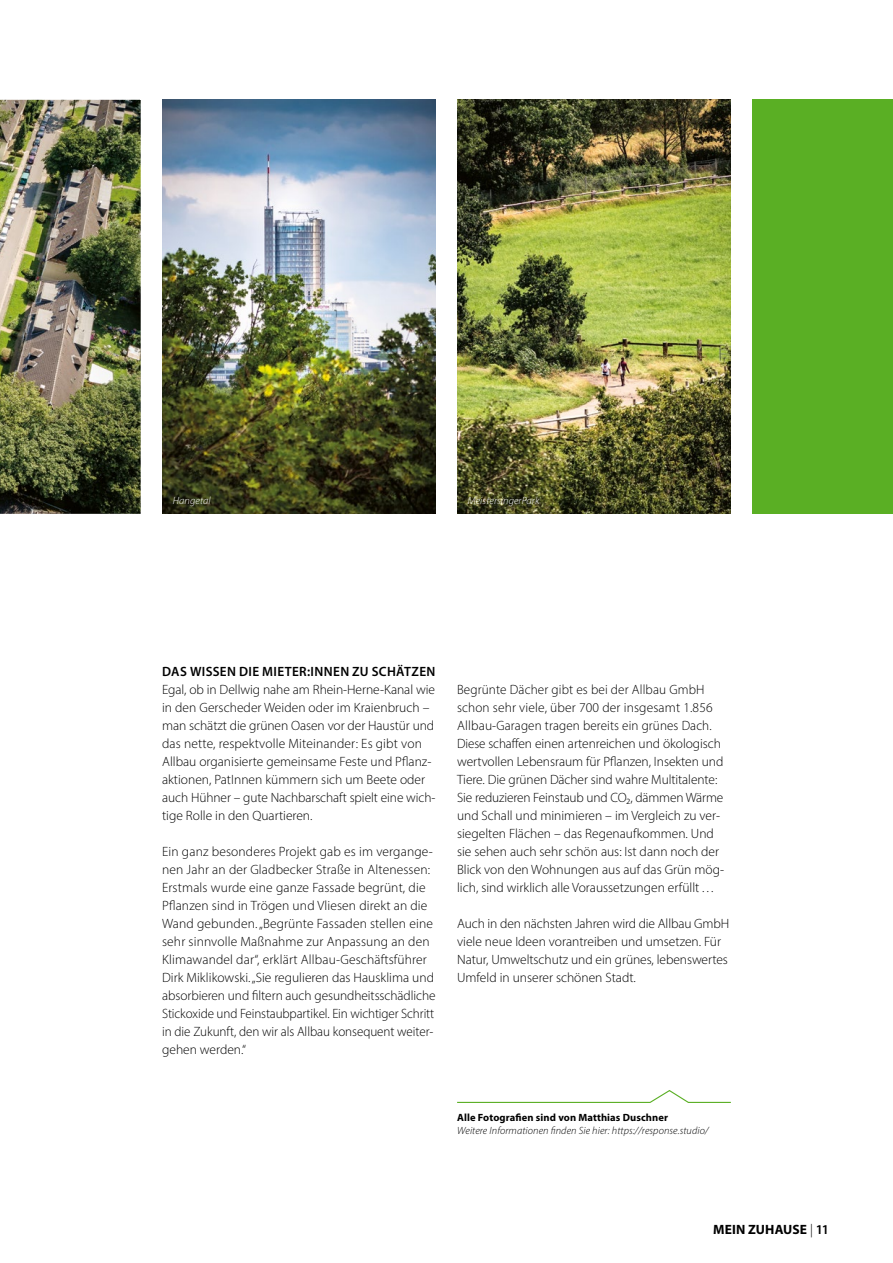
<style>
.page{position:relative;width:893px;height:1263px;background:#fff}
.page>*{position:absolute;margin:0;border:0;box-sizing:border-box;transform-origin:0 0}
.t1{font:300 13.5px/18px "Myriad Pro";color:#000}
.t2{font:600 13.5px "Myriad Pro";letter-spacing:.03em;color:#000}
.t3{font:700 13.5px "Myriad Pro";letter-spacing:.01em;color:#000}
.t4{font:italic 300 10.5px "Myriad Pro";letter-spacing:.01em;color:#000}
.t5{font:700 10.5px "Myriad Pro";letter-spacing:.01em;color:#000}
.t6{font:italic 300 10.5px "Myriad Pro";letter-spacing:.01em;color:#fff}
.s1{font-weight:300}
.s2{font-weight:600}
</style>
<div class="page">
<img style="left:162px;top:100px;width:274px;height:414px">
<img style="left:457px;top:100px;width:274px;height:414px">
<div style="left:752px;top:100px;width:141px;height:414px;background:#5aaf24"></div>
<img style="left:0;top:99px;width:141px;height:415px">
<svg style="left:457px;top:1090px;width:274px;height:13px"></svg>
<p class="t6" style="left:173px;top:494px;width:39px">Hangetal</p>
<p class="t6" style="left:468px;top:494px;width:73px">MeistersingerPark</p>
<p class="t2" style="left:162px;top:663px;width:275px">DAS WISSEN DIE MIETER:INNEN ZU SCHÄTZEN</p>
<p class="t1" style="left:162px;top:680px;width:274px">Egal, ob in Dellwig nahe am Rhein-Herne-Kanal wie in den Gerscheder Weiden oder im Kraienbruch – man schätzt die grünen Oasen vor der Haustür und das nette, respektvolle Miteinander: Es gibt von Allbau organisierte gemeinsame Feste und Pflanz‑ aktionen, PatInnen kümmern sich um Beete oder auch Hühner – gute Nachbarschaft spielt eine wich‑ tige Rolle in den Quartieren.</p>
<p class="t1" style="left:162px;top:842px;width:275px">Ein ganz besonderes Projekt gab es im vergange&shy;nen Jahr an der Gladbecker Straße in Altenessen:<br>Erstmals wurde eine ganze Fassade begrünt, die Pflanzen sind in Trögen und Vliesen direkt an die Wand gebunden. „Begrünte Fassaden stellen eine sehr sinnvolle Maßnahme zur Anpassung an den Klimawandel dar“, erklärt Allbau-Geschäftsführer Dirk Miklikowski. „Sie regulieren das Hausklima und absorbieren und filtern auch gesundheitsschädliche Stickoxide und Feinstaubpartikel. Ein wichtiger Schritt in die Zukunft, den wir als Allbau konsequent weiter‑ gehen werden.“</p>
<p class="t1" style="left:457px;top:680px;width:268px">Begrünte Dächer gibt es bei der Allbau GmbH schon sehr viele, über 700 der insgesamt 1.856<br>Allbau-Garagen tragen bereits ein grünes Dach.<br>Diese schaffen einen artenreichen und ökologisch wertvollen Lebensraum für Pflanzen, Insekten und Tiere. Die grünen Dächer sind wahre Multitalente:<br>Sie reduzieren Feinstaub und CO₂, dämmen Wärme und Schall und minimieren – im Vergleich zu ver‑ siegelten Flächen – das Regenaufkommen. Und sie sehen auch sehr schön aus: Ist dann noch der Blick von den Wohnungen aus auf das Grün mög‑ lich, sind wirklich alle Voraussetzungen erfüllt…</p>
<p class="t1" style="left:457px;top:914px;width:274px">Auch in den nächsten Jahren wird die Allbau GmbH viele neue Ideen vorantreiben und umsetzen. Für Natur, Umweltschutz und ein grünes, lebenswertes Umfeld in unserer schönen Stadt.</p>
<p class="t5" style="left:457px;top:1110px;width:212px">Alle Fotografien sind von Matthias Duschner</p>
<p class="t4" style="left:457px;top:1124px;width:253px">Weitere Informationen finden Sie hier: https://response.studio/</p>
<p class="t3" style="left:713px;top:1220px;width:118px">MEIN ZUHAUSE <span class="s1">|</span> <span class="s2">11</span></p>
</div>
